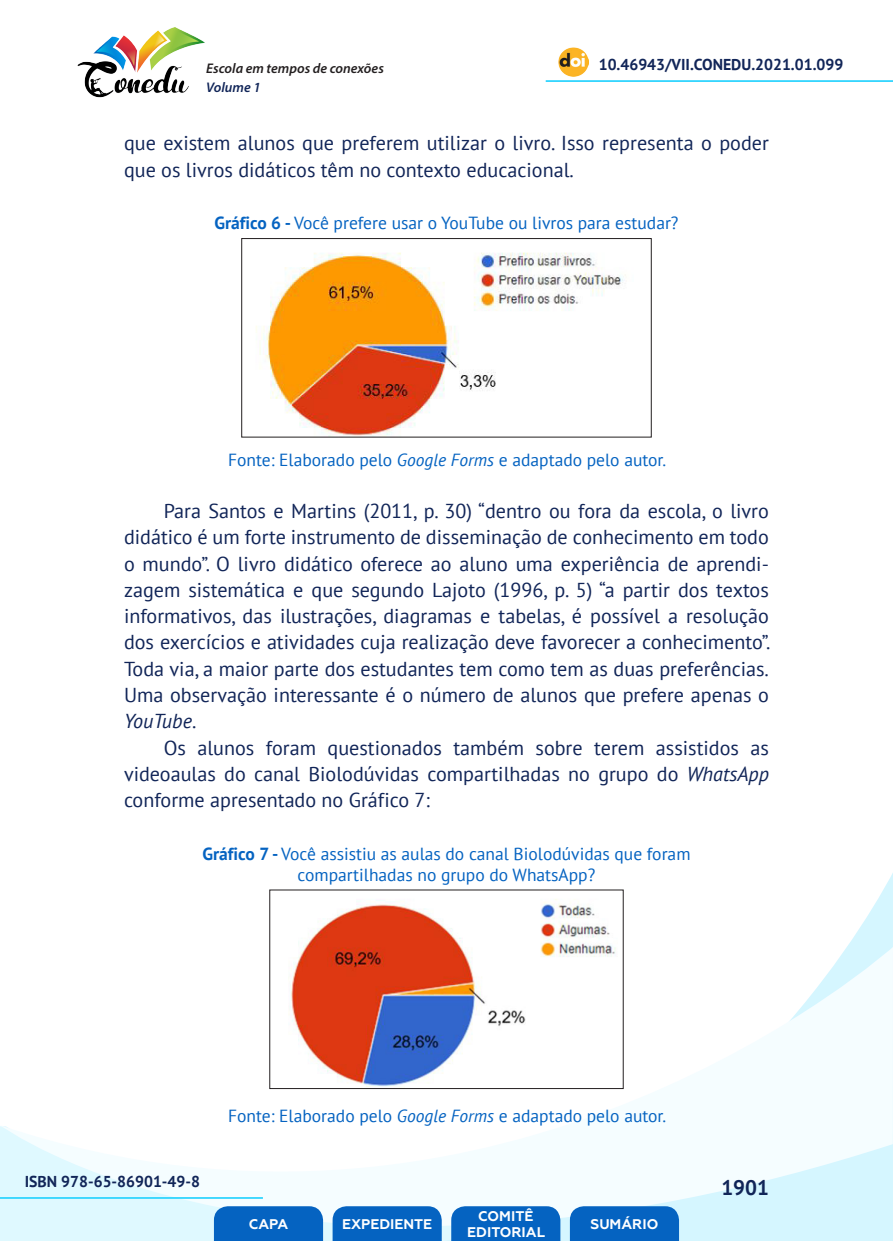
<style>
.page{position:relative;width:893px;height:1241px;background:#fff}
.page>*{position:absolute;margin:0;border:0;box-sizing:border-box;transform-origin:0 0}
.t1{font:700 21px "PT Sans";color:#112558}
._8_CORPO{font:20.12px/26.2px "PT Sans";color:#112558;text-align:justify}
._18_LEGENDAS{font:17.5px/21px "PT Sans";color:#0563c1;text-align:center}
._19_FONTES{font:17.5px "PT Sans";color:#0563c1}
.t2{font:700 15.75px "PT Sans";color:#112558}
.t3{font:700 14px/16.8px "Geometria";color:#fff;text-align:center}
.t4{font:italic 600 14px "Myriad Pro";color:#231f20}
.t5{font:italic 600 14px "Myriad Pro";color:#112558}
.s1{font-weight:700}
.s2{font-style:italic}
</style>
<div class="page">
<svg style="left:623px;top:873px;width:270px;height:73px"></svg>
<svg style="left:0;top:946px;width:893px;height:294px"></svg>
<hr style="left:0;top:1196px;width:263px;height:2px;background:#2dd4fe">
<hr style="left:546px;top:80px;width:347px;height:2px;background:#2dd4fe">
<img style="left:559px;top:47px;width:30px;height:30px">
<img style="left:77px;top:27px;width:128px;height:71px">
<svg style="left:214px;top:1205px;width:109px;height:35px;background:#126bc4"></svg>
<svg style="left:333px;top:1205px;width:109px;height:35px;background:#126bc4"></svg>
<svg style="left:451px;top:1205px;width:109px;height:35px;background:#126bc4"></svg>
<svg style="left:570px;top:1205px;width:109px;height:35px;background:#116bc4"></svg>
<img style="left:256px;top:252px;width:370px;height:183px">
<div style="left:241px;top:238px;width:410px;height:199px;border:1px solid #231f20"></div>
<img style="left:272px;top:899px;width:349px;height:187px">
<p class="t4" style="left:206px;top:59px;width:179px">Escola em tempos de conexões</p>
<p class="t2" style="left:599px;top:54px;width:246px">10.46943/VII.CONEDU.2021.01.099</p>
<p class="t5" style="left:206px;top:78px;width:56px">Volume 1</p>
<p class="_8_CORPO" style="left:124px;top:130px;width:646px">que existem alunos que preferem utilizar o livro. Isso representa o poder que os livros didáticos têm no contexto educacional.</p>
<p class="_18_LEGENDAS" style="left:214px;top:212px;width:466px"><span class="s1">Gráfico 6 -</span> Você prefere usar o YouTube ou livros para estudar?</p>
<p class="_19_FONTES" style="left:228px;top:448px;width:440px">Fonte: Elaborado pelo <span class="s2">Google Forms</span> e adaptado pelo autor.</p>
<p class="_8_CORPO" style="left:124px;top:497px;width:648px;text-indent:40px">Para Santos e Martins (2011, p. 30) “dentro ou fora da escola, o livro didático é um forte instrumento de disseminação de conhecimento em todo o mundo”. O livro didático oferece ao aluno uma experiência de aprendi&shy;zagem sistemática e que segundo Lajoto (1996, p. 5) “a partir dos textos informativos, das ilustrações, diagramas e tabelas, é possível a resolução dos exercícios e atividades cuja realização deve favorecer a conhecimento”.<br>Toda via, a maior parte dos estudantes tem como tem as duas preferências<span class="s2">.<br></span>Uma observação interessante é o número de alunos que prefere apenas o <span class="s2">YouTube</span>.</p>
<p class="_8_CORPO" style="left:124px;top:733px;width:646px;text-indent:40px">Os alunos foram questionados também sobre terem assistidos as videoaulas do canal Biolodúvidas compartilhadas no grupo do <span class="s2">WhatsApp </span>conforme apresentado no Gráfico 7:</p>
<p class="_18_LEGENDAS" style="left:202px;top:842px;width:490px"><span class="s1">Gráfico 7 -</span> Você assistiu as aulas do canal Biolodúvidas que foram compartilhadas no grupo do WhatsApp?</p>
<p class="t2" style="left:25px;top:1170px;width:177px">ISBN 978-65-86901-49-8</p>
<p class="_19_FONTES" style="left:228px;top:1104px;width:440px">Fonte: Elaborado pelo <span class="s2">Google Forms</span> e adaptado pelo autor.</p>
<p class="t3" style="left:249px;top:1215px;width:41px">CAPA</p>
<p class="t3" style="left:342px;top:1215px;width:92px">EXPEDIENTE</p>
<p class="t3" style="left:467px;top:1207px;width:79px">COMITÊ<br>EDITORIAL</p>
<p class="t3" style="left:590px;top:1215px;width:69px">SUMÁRIO</p>
<p class="t1" style="left:721px;top:1173px;width:49px">1901</p>
</div>
